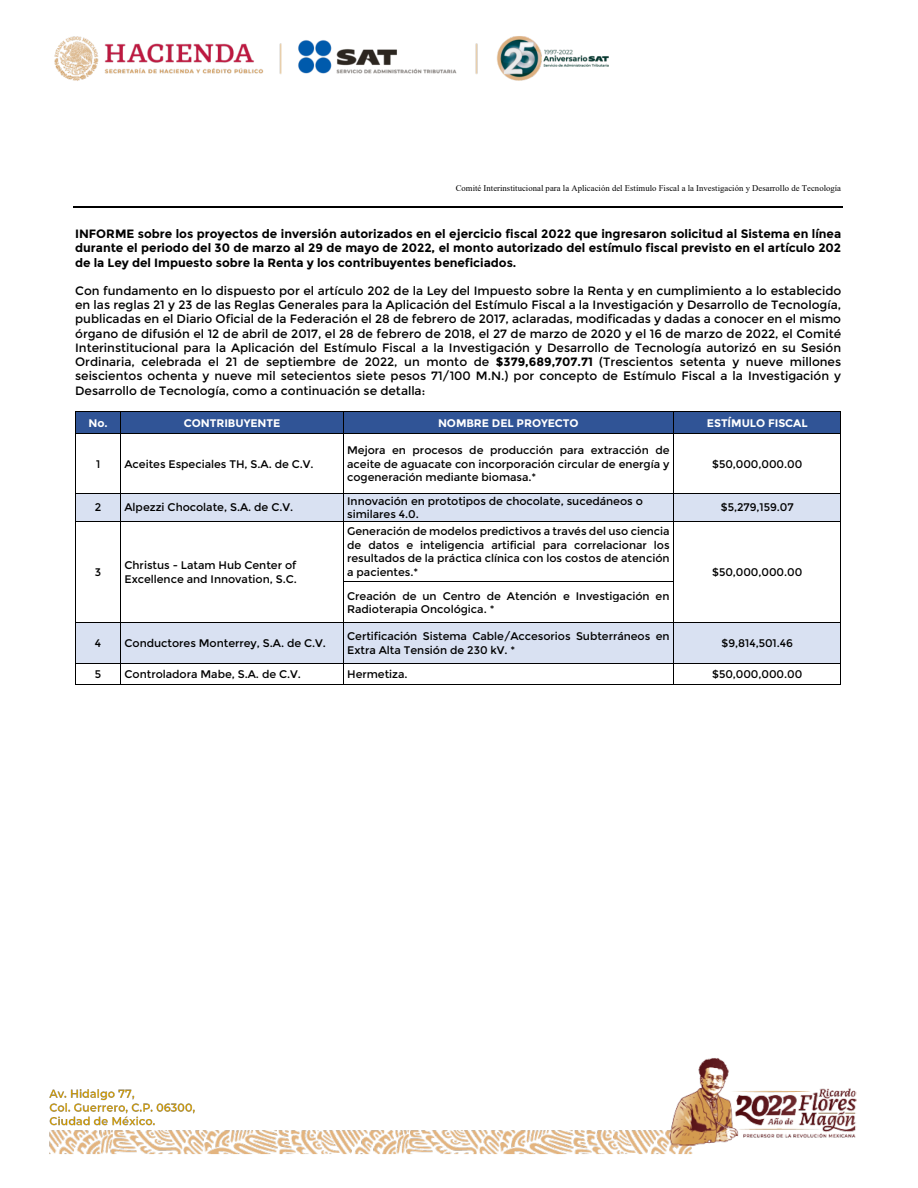
<style>
.page{position:relative;width:918px;height:1188px;background:#fff}
.page>*{position:absolute;margin:0;border:0;box-sizing:border-box;transform-origin:0 0}
.t1{font:12.15px/14.2px "Montserrat";color:#000;text-align:justify}
.t2{font:700 12.15px/14.2px "Montserrat";color:#000;text-align:justify}
.t3{font:11.1px/13.4px "Montserrat";letter-spacing:-.005em;color:#000}
.t4{font:700 11.1px "Montserrat";letter-spacing:-.005em;color:#fff}
.t5{font:8.7px "Times New Roman";letter-spacing:.005em;color:#000}
.s1{font-weight:700}
</style>
<div class="page">
<img style="left:49px;top:36px;width:808px;height:1119px">
<hr style="left:74px;top:206px;width:769px;height:2px;background:#000">
<div style="left:76px;top:412px;width:44px;height:21px;background:#305496"></div>
<div style="left:121px;top:412px;width:222px;height:21px;background:#305496"></div>
<div style="left:344px;top:412px;width:329px;height:21px;background:#305496"></div>
<div style="left:674px;top:412px;width:167px;height:21px;background:#305496"></div>
<hr style="left:76px;top:412px;width:44px;height:1px;background:#000">
<hr style="left:121px;top:412px;width:222px;height:1px;background:#000">
<hr style="left:344px;top:412px;width:329px;height:1px;background:#000">
<hr style="left:674px;top:412px;width:167px;height:1px;background:#000">
<div style="left:76px;top:433px;width:44px;height:61px;background:#fff"></div>
<svg style="left:75px;top:412px;width:1px;height:21px"></svg>
<hr style="left:76px;top:433px;width:44px;height:1px;background:#000">
<svg style="left:120px;top:412px;width:1px;height:21px"></svg>
<hr style="left:121px;top:433px;width:222px;height:1px;background:#000">
<svg style="left:343px;top:412px;width:1px;height:21px"></svg>
<hr style="left:344px;top:433px;width:329px;height:1px;background:#000">
<svg style="left:673px;top:412px;width:1px;height:21px"></svg>
<hr style="left:674px;top:433px;width:167px;height:1px;background:#000">
<svg style="left:841px;top:412px;width:1px;height:21px"></svg>
<hr style="left:75px;top:433px;width:1px;height:61px;background:#000">
<hr style="left:120px;top:433px;width:1px;height:61px;background:#000">
<hr style="left:343px;top:433px;width:1px;height:61px;background:#000">
<hr style="left:673px;top:433px;width:1px;height:61px;background:#000">
<hr style="left:841px;top:433px;width:1px;height:61px;background:#000">
<div style="left:76px;top:494px;width:44px;height:27px;background:#d9e1f2"></div>
<div style="left:121px;top:494px;width:222px;height:27px;background:#d9e1f2"></div>
<div style="left:347px;top:494px;width:323px;height:14px;background:#d9e1f2"></div>
<div style="left:347px;top:508px;width:323px;height:13px;background:#d9e1f2"></div>
<div style="left:674px;top:494px;width:167px;height:27px;background:#d9e1f2"></div>
<hr style="left:76px;top:494px;width:44px;height:1px;background:#000">
<hr style="left:121px;top:494px;width:222px;height:1px;background:#000">
<hr style="left:344px;top:494px;width:329px;height:1px;background:#000">
<hr style="left:674px;top:494px;width:167px;height:1px;background:#000">
<div style="left:76px;top:521px;width:44px;height:101px;background:#fff"></div>
<div style="left:121px;top:521px;width:222px;height:101px;background:#fff"></div>
<div style="left:344px;top:521px;width:329px;height:61px;background:#fff"></div>
<div style="left:674px;top:521px;width:167px;height:101px;background:#fff"></div>
<svg style="left:75px;top:494px;width:1px;height:27px"></svg>
<hr style="left:76px;top:521px;width:44px;height:1px;background:#000">
<svg style="left:120px;top:494px;width:1px;height:27px"></svg>
<hr style="left:121px;top:521px;width:222px;height:1px;background:#000">
<svg style="left:343px;top:494px;width:1px;height:27px"></svg>
<hr style="left:344px;top:521px;width:329px;height:1px;background:#000">
<svg style="left:673px;top:494px;width:1px;height:27px"></svg>
<hr style="left:674px;top:521px;width:167px;height:1px;background:#000">
<svg style="left:841px;top:494px;width:1px;height:27px"></svg>
<hr style="left:75px;top:521px;width:1px;height:61px;background:#000">
<hr style="left:120px;top:521px;width:1px;height:61px;background:#000">
<hr style="left:343px;top:521px;width:1px;height:61px;background:#000">
<hr style="left:673px;top:521px;width:1px;height:61px;background:#000">
<hr style="left:841px;top:521px;width:1px;height:61px;background:#000">
<div style="left:344px;top:582px;width:329px;height:40px;background:#fff"></div>
<hr style="left:344px;top:582px;width:329px;height:1px;background:#000">
<hr style="left:75px;top:582px;width:1px;height:40px;background:#000">
<hr style="left:120px;top:582px;width:1px;height:40px;background:#000">
<hr style="left:343px;top:582px;width:1px;height:40px;background:#000">
<hr style="left:673px;top:582px;width:1px;height:40px;background:#000">
<hr style="left:841px;top:582px;width:1px;height:40px;background:#000">
<div style="left:76px;top:623px;width:44px;height:40px;background:#d9e1f2"></div>
<div style="left:121px;top:623px;width:222px;height:40px;background:#d9e1f2"></div>
<div style="left:344px;top:623px;width:329px;height:40px;background:#d9e1f2"></div>
<div style="left:674px;top:623px;width:167px;height:40px;background:#d9e1f2"></div>
<hr style="left:76px;top:622px;width:44px;height:1px;background:#000">
<hr style="left:121px;top:622px;width:222px;height:1px;background:#000">
<hr style="left:344px;top:622px;width:329px;height:1px;background:#000">
<hr style="left:674px;top:622px;width:167px;height:1px;background:#000">
<hr style="left:75px;top:623px;width:1px;height:40px;background:#000">
<hr style="left:120px;top:623px;width:1px;height:40px;background:#000">
<hr style="left:343px;top:623px;width:1px;height:40px;background:#000">
<hr style="left:673px;top:623px;width:1px;height:40px;background:#000">
<hr style="left:841px;top:623px;width:1px;height:40px;background:#000">
<div style="left:76px;top:664px;width:44px;height:21px;background:#fff"></div>
<div style="left:121px;top:664px;width:222px;height:21px;background:#fff"></div>
<div style="left:344px;top:664px;width:329px;height:21px;background:#fff"></div>
<div style="left:674px;top:664px;width:167px;height:21px;background:#fff"></div>
<hr style="left:76px;top:663px;width:44px;height:1px;background:#000">
<hr style="left:121px;top:663px;width:222px;height:1px;background:#000">
<hr style="left:344px;top:663px;width:329px;height:1px;background:#000">
<hr style="left:674px;top:663px;width:167px;height:1px;background:#000">
<svg style="left:75px;top:663px;width:1px;height:23px"></svg>
<hr style="left:76px;top:685px;width:44px;height:1px;background:#000">
<svg style="left:120px;top:663px;width:1px;height:23px"></svg>
<hr style="left:121px;top:685px;width:222px;height:1px;background:#000">
<svg style="left:343px;top:663px;width:1px;height:23px"></svg>
<hr style="left:344px;top:685px;width:329px;height:1px;background:#000">
<svg style="left:673px;top:663px;width:1px;height:23px"></svg>
<hr style="left:674px;top:685px;width:167px;height:1px;background:#000">
<svg style="left:841px;top:663px;width:1px;height:23px"></svg>
<p class="t5" style="left:456px;top:182px;width:387px">!"#$%&amp;'()%*+$),%$%-.$")/0'1/+/'0/'210$./.$3)'4*0'5,%6#-0"'7$,./0'/'0/'()8*,%$9/.$3)':';*,/++"00"'4*'&lt;*.)"0"96/</p>
<p class="t2" style="left:75px;top:227px;width:768px">INFORME sobre los proyectos de inversión autorizados en el ejercicio fiscal 2022 que ingresaron solicitud al Sistema en línea durante el periodo del 30 de marzo al 29 de mayo de 2022, el monto autorizado del estímulo fiscal previsto en el artículo 202 de la Ley del Impuesto sobre la Renta y los contribuyentes beneficiados.</p>
<p class="t1" style="left:75px;top:284px;width:768px">Con fundamento en lo dispuesto por el artículo 202 de la Ley del Impuesto sobre la Renta y en cumplimiento a lo establecido en las reglas 21 y 23 de las Reglas Generales para la Aplicación del Estímulo Fiscal a la Investigación y Desarrollo de Tecnología, publicadas en el Diario Oficial de la Federación el 28 de febrero de 2017, aclaradas, modificadas y dadas a conocer en el mismo órgano de difusión el 12 de abril de 2017, el 28 de febrero de 2018, el 27 de marzo de 2020 y el 16 de marzo de 2022, el Comité Interinstitucional para la Aplicación del Estímulo Fiscal a la Investigación y Desarrollo de Tecnología autorizó en su Sesión Ordinaria, celebrada el 21 de septiembre de 2022, un monto de <span class="s1">$379,689,707.71</span> (Trescientos setenta y nueve millones seiscientos ochenta y nueve mil setecientos siete pesos 71/100 M.N.) por concepto de Estímulo Fiscal a la Investigación y Desarrollo de Tecnología, como a continuación se detalla:</p>
<p class="t4" style="left:89px;top:416px;width:21px">No.</p>
<p class="t4" style="left:184px;top:416px;width:98px">CONTRIBUYENTE</p>
<p class="t4" style="left:438px;top:416px;width:142px">NOMBRE DEL PROYECTO</p>
<p class="t4" style="left:707px;top:416px;width:102px">ESTÍMULO FISCAL</p>
<p class="t3" style="left:96px;top:457px;width:6px">1</p>
<p class="t3" style="left:125px;top:457px;width:191px">Aceites Especiales TH, S.A. de C.V.</p>
<p class="t3" style="left:347px;top:444px;width:324px;text-align:justify">Mejora en procesos de producción para extracción de aceite de aguacate con incorporación circular de energía y cogeneración mediante biomasa.*</p>
<p class="t3" style="left:712px;top:457px;width:92px">$50,000,000.00</p>
<p class="t3" style="left:95px;top:501px;width:8px">2</p>
<p class="t3" style="left:125px;top:501px;width:170px">Alpezzi Chocolate, S.A. de C.V.</p>
<p class="t3" style="left:347px;top:494px;width:297px">Innovación en prototipos de chocolate, sucedáneos o similares 4.0.</p>
<p class="t3" style="left:721px;top:501px;width:74px">$5,279,159.07</p>
<p class="t3" style="left:95px;top:565px;width:8px">3</p>
<p class="t3" style="left:125px;top:559px;width:174px">Christus - Latam Hub Center of<br>Excellence and Innovation, S.C.</p>
<p class="t3" style="left:347px;top:525px;width:324px;text-align:justify">Generación de modelos predictivos a través del uso ciencia de datos e inteligencia artificial para correlacionar los resultados de la práctica clínica con los costos de atención a pacientes.*</p>
<p class="t3" style="left:347px;top:589px;width:324px">Creación de un Centro de Atención e Investigación en<br>Radioterapia Oncológica. *</p>
<p class="t3" style="left:712px;top:565px;width:92px">$50,000,000.00</p>
<p class="t3" style="left:95px;top:637px;width:8px">4</p>
<p class="t3" style="left:125px;top:637px;width:203px">Conductores Monterrey, S.A. de C.V.</p>
<p class="t3" style="left:347px;top:630px;width:324px">Certificación Sistema Cable/Accesorios Subterráneos en<br>Extra Alta Tensión de 230 kV. *</p>
<p class="t3" style="left:722px;top:637px;width:73px">$9,814,501.46</p>
<p class="t3" style="left:95px;top:668px;width:8px">5</p>
<p class="t3" style="left:125px;top:668px;width:178px">Controladora Mabe, S.A. de C.V.</p>
<p class="t3" style="left:347px;top:668px;width:62px">Hermetiza.</p>
<p class="t3" style="left:712px;top:668px;width:92px">$50,000,000.00</p>
</div>
